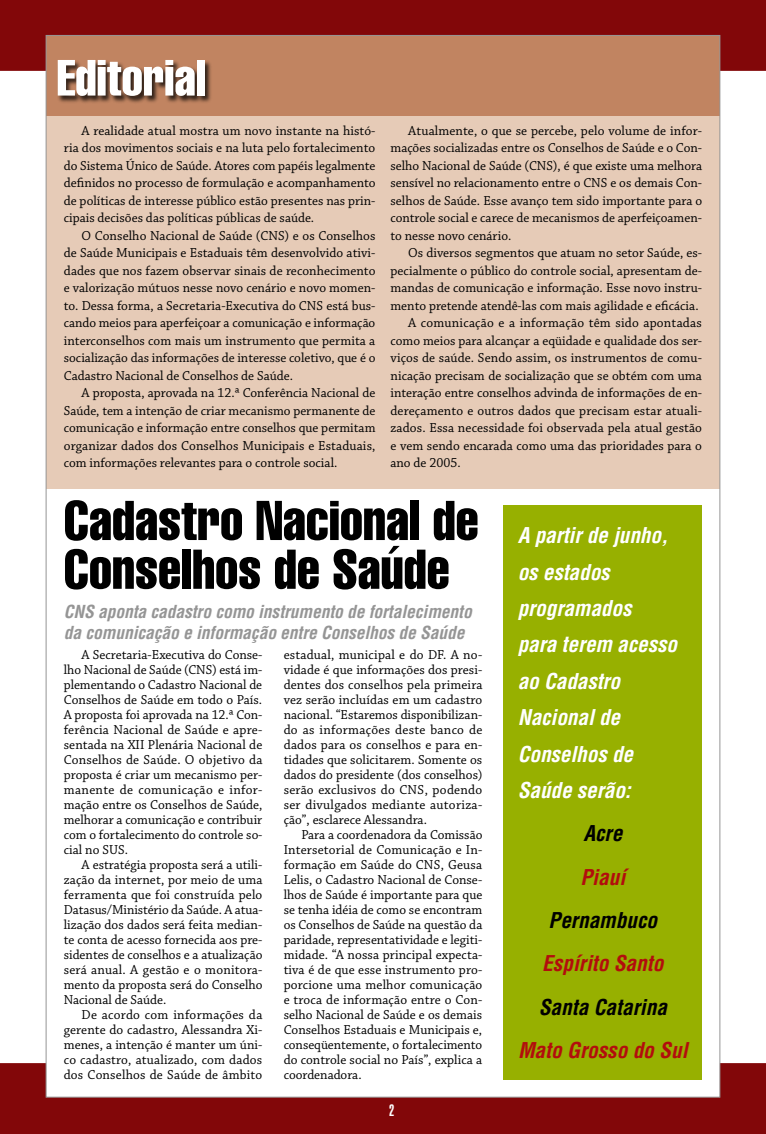
<style>
.page{position:relative;width:766px;height:1134px;background:#fff}
.page>*{position:absolute;margin:0;border:0;box-sizing:border-box;transform-origin:0 0}
._2-titulo{font:extra-condensed 55px/48.8px "Helvetica";color:#000}
._2-titulo-2{font:extra-condensed 50px "Helvetica";color:#fff}
._3-sutiã{font:italic 700 condensed 21.25px/36.4px "Helvetica";letter-spacing:-.005em;color:#fff}
._3-sutiã-2{font:italic 700 condensed 21.25px "Helvetica";color:#b20d0d}
._3-sutiã-3{font:italic 700 condensed 21.25px "Helvetica";color:#000}
._3-sutiã-4{font:italic 700 condensed 17.5px/21px "Helvetica";letter-spacing:-.005em;color:#959595}
._1-corpo{font:900 extra-condensed 16.25px "Helvetica";color:#fff}
._1-corpo-2{font:13.75px/15px "Chaparral Pro";color:#000;text-align:justify}
</style>
<div class="page">
<div style="left:0;top:0;width:765px;height:71px;background:#820709"></div>
<svg style="left:0;top:1063px;width:765px;height:71px;fill:#820709"></svg>
<svg style="left:765px;top:0;width:1px;height:71px"></svg>
<svg style="left:765px;top:1063px;width:1px;height:71px"></svg>
<div style="left:46px;top:67px;width:673px;height:422px;background:#e6cbb7"></div>
<div style="left:46px;top:35px;width:673px;height:81px;background:#c18461"></div>
<div style="left:57px;top:59px;width:155px;height:45px;background:#000;opacity:.75"></div>
<div style="left:503px;top:505px;width:199px;height:574px;background:#97b000"></div>
<p class="_2-titulo-2" style="left:57px;top:46px;width:151px">Editorial</p>
<p class="_1-corpo-2" style="left:64px;top:122px;width:313px;line-height:17.5px;text-indent:18px">A realidade atual mostra um novo instante na histó&shy;ria dos movimentos sociais e na luta pelo fortalecimento do Sistema Único de Saúde. Atores com papéis legalmente definidos no processo de formulação e acompanhamento de políticas de interesse público estão presentes nas prin&shy;cipais decisões das políticas públicas de saúde.</p>
<p class="_1-corpo-2" style="left:64px;top:227px;width:313px;line-height:17.5px;text-indent:18px">O Conselho Nacional de Saúde (CNS) e os Conselhos de Saúde Municipais e Estaduais têm desenvolvido ativi&shy;dades que nos fazem observar sinais de reconhecimento e valorização mútuos nesse novo cenário e novo momen&shy;to. Dessa forma, a Secretaria-Executiva do CNS está bus&shy;cando meios para aperfeiçoar a comunicação e informação interconselhos com mais um instrumento que permita a socialização das informações de interesse coletivo, que é o Cadastro Nacional de Conselhos de Saúde.</p>
<p class="_1-corpo-2" style="left:64px;top:385px;width:313px;line-height:17.5px;text-indent:18px">A proposta, aprovada na 12.ª Conferência Nacional de Saúde, tem a intenção de criar mecanismo permanente de comunicação e informação entre conselhos que permitam organizar dados dos Conselhos Municipais e Estaduais, com informações relevantes para o controle social.</p>
<p class="_1-corpo-2" style="left:390px;top:122px;width:313px;line-height:17.5px;text-indent:18px">Atualmente, o que se percebe, pelo volume de infor&shy;mações socializadas entre os Conselhos de Saúde e o Con&shy;selho Nacional de Saúde (CNS), é que existe uma melhora sensível no relacionamento entre o CNS e os demais Con&shy;selhos de Saúde. Esse avanço tem sido importante para o controle social e carece de mecanismos de aperfeiçoamen&shy;to nesse novo cenário.</p>
<p class="_1-corpo-2" style="left:390px;top:245px;width:313px;line-height:17.5px;text-indent:18px">Os diversos segmentos que atuam no setor Saúde, es&shy;pecialmente o público do controle social, apresentam de&shy;mandas de comunicação e informação. Esse novo instru&shy;mento pretende atendê-las com mais agilidade e eficácia.</p>
<p class="_1-corpo-2" style="left:390px;top:315px;width:313px;line-height:17.5px;text-indent:18px">A comunicação e a informação têm sido apontadas como meios para alcançar a eqüidade e qualidade dos ser&shy;viços de saúde. Sendo assim, os instrumentos de comu&shy;nicação precisam de socialização que se obtém com uma interação entre conselhos advinda de informações de en&shy;dereçamento e outros dados que precisam estar atuali&shy;zados. Essa necessidade foi observada pela atual gestão e vem sendo encarada como uma das prioridades para o ano de 2005.</p>
<p class="_2-titulo" style="left:64px;top:495px;width:416px">Cadastro Nacional de<br>Conselhos de Saúde</p>
<p class="_3-sutiã-4" style="left:64px;top:601px;width:409px">CNS aponta cadastro como instrumento de fortalecimento da comunicação e informação entre Conselhos de Saúde</p>
<p class="_1-corpo-2" style="left:64px;top:648px;width:200px;text-indent:18px">A Secretaria-Executiva do Conse&shy;lho Nacional de Saúde (CNS) está im&shy;plementando o Cadastro Nacional de Conselhos de Saúde em todo o País.<br>A proposta foi aprovada na 12.ª Con&shy;ferência Nacional de Saúde e apre&shy;sentada na XII Plenária Nacional de Conselhos de Saúde. O objetivo da proposta é criar um mecanismo per&shy;manente de comunicação e infor&shy;mação entre os Conselhos de Saúde, melhorar a comunicação e contribuir com o fortalecimento do controle so&shy;cial no SUS.</p>
<p class="_1-corpo-2" style="left:64px;top:858px;width:200px;text-indent:18px">A estratégia proposta será a utili&shy;zação da internet, por meio de uma ferramenta que foi construída pelo Datasus/Ministério da Saúde. A atua&shy;lização dos dados será feita median&shy;te conta de acesso fornecida aos pre&shy;sidentes de conselhos e a atualização será anual. A gestão e o monitora&shy;mento da proposta será do Conselho Nacional de Saúde.</p>
<p class="_1-corpo-2" style="left:64px;top:1008px;width:200px;text-indent:18px">De acordo com informações da gerente do cadastro, Alessandra Xi&shy;menes, a intenção é manter um úni&shy;co cadastro, atualizado, com dados dos Conselhos de Saúde de âmbito</p>
<p class="_1-corpo-2" style="left:283px;top:648px;width:200px">estadual, municipal e do DF. A no&shy;vidade é que informações dos presi&shy;dentes dos conselhos pela primeira vez serão incluídas em um cadastro nacional. “Estaremos disponibilizan&shy;do as informações deste banco de dados para os conselhos e para en&shy;tidades que solicitarem. Somente os dados do presidente (dos conselhos) serão exclusivos do CNS, podendo ser divulgados mediante autoriza&shy;ção”, esclarece Alessandra.</p>
<p class="_1-corpo-2" style="left:283px;top:828px;width:200px;text-indent:18px">Para a coordenadora da Comissão Intersetorial de Comunicação e In&shy;formação em Saúde do CNS, Geusa Lelis, o Cadastro Nacional de Conse&shy;lhos de Saúde é importante para que se tenha idéia de como se encontram os Conselhos de Saúde na questão da paridade, representatividade e legiti&shy;midade. “A nossa principal expecta&shy;tiva é de que esse instrumento pro&shy;porcione uma melhor comunicação e troca de informação entre o Con&shy;selho Nacional de Saúde e os demais Conselhos Estaduais e Municipais e, conseqüentemente, o fortalecimento do controle social no País”, explica a coordenadora.</p>
<p class="_1-corpo" style="left:389px;top:1101px;width:7px">2</p>
<p class="_3-sutiã" style="left:517px;top:517px;width:161px">A partir de junho, os estados programados<br>para terem acesso ao Cadastro<br>Nacional de<br>Conselhos de<br>Saúde serão:</p>
<p class="_3-sutiã-3" style="left:583px;top:820px;width:40px">Acre</p>
<p class="_3-sutiã-2" style="left:580px;top:864px;width:46px">Piauí</p>
<p class="_3-sutiã-3" style="left:548px;top:907px;width:110px">Pernambuco</p>
<p class="_3-sutiã-2" style="left:542px;top:950px;width:123px">Espírito Santo</p>
<p class="_3-sutiã-3" style="left:538px;top:994px;width:130px">Santa Catarina</p>
<p class="_3-sutiã-2" style="left:518px;top:1037px;width:171px">Mato Grosso do Sul</p>
</div>
